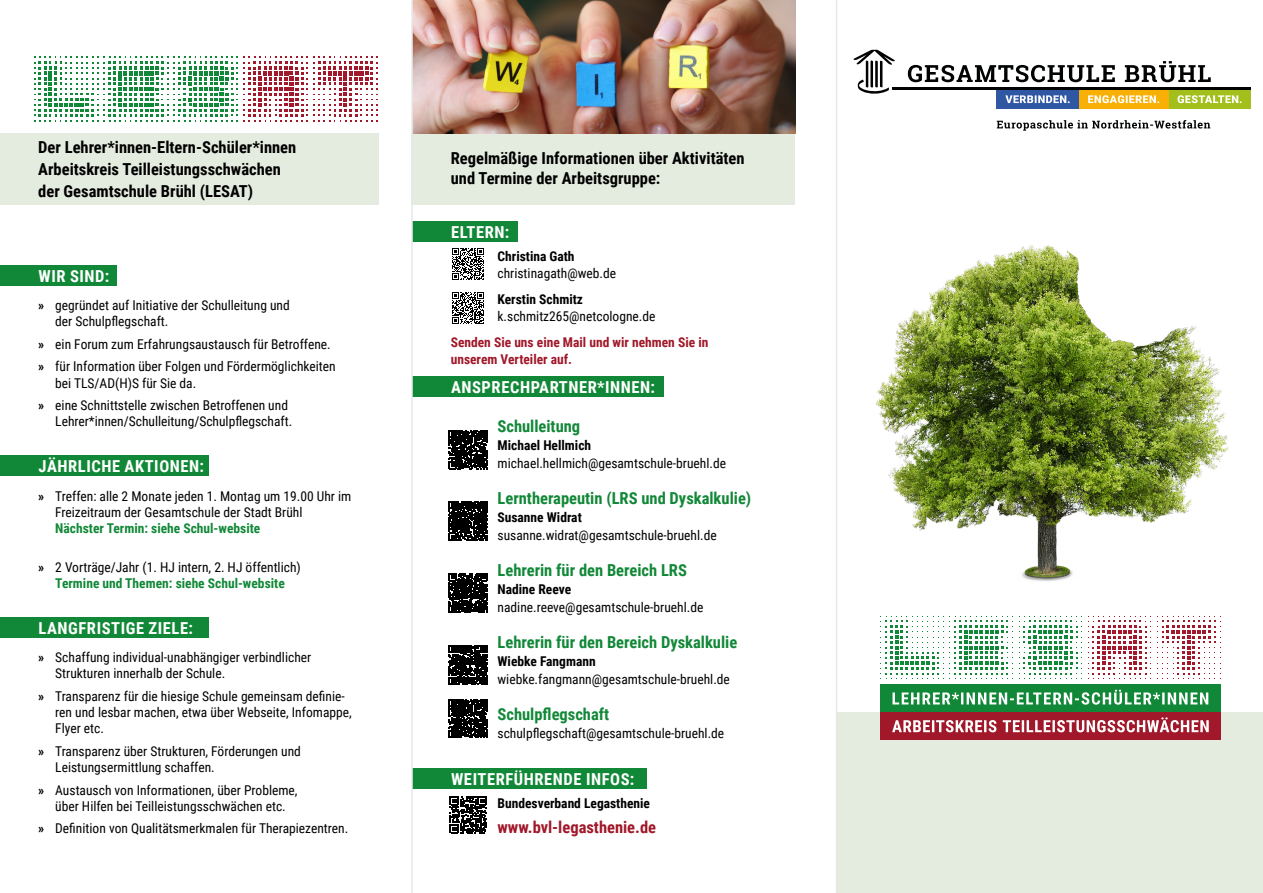
<style>
.page{position:relative;width:1263px;height:893px;background:#fff}
.page>*{position:absolute;margin:0;border:0;box-sizing:border-box;transform-origin:0 0}
.grün_11_pt{font:700 16.5px "Roboto Condensed";color:#118837}
.LESAT_Text{font:700 16.5px "Roboto Condensed";color:#000}
.WIR_SIND{font:700 16.5px "Roboto Condensed";letter-spacing:.035em;color:#fff}
.grün_11_pt-2{font:700 16.5px/19.8px "Roboto Condensed";color:#000}
.LESAT_Text-2{font:700 16.5px "Roboto Condensed";color:#a01829}
.grün_11_pt-3{font:13.5px/16.2px "Roboto Condensed";color:#000}
.LESAT_Text-3{font:13.5px/17.2px "Roboto Condensed";color:#000}
.LESAT_Text-4{font:700 13.5px/17.2px "Roboto Condensed";color:#a01829}
.LESAT_Text-5{font:700 13.5px "Roboto Condensed";color:#000}
.s1{font-weight:700}
.s2{font-weight:700;color:#118837}
</style>
<div class="page">
<div style="left:412px;top:222px;width:105px;height:20px;background:#118837"></div>
<div style="left:412px;top:377px;width:252px;height:20px;background:#118837"></div>
<div style="left:412px;top:768px;width:235px;height:20px;background:#118837"></div>
<div style="left:838px;top:712px;width:425px;height:181px;background:#e4ebdf"></div>
<div style="left:411px;top:133px;width:384px;height:71px;background:#e4ebdf"></div>
<div style="left:0;top:265px;width:116px;height:21px;background:#118837"></div>
<div style="left:0;top:455px;width:208px;height:21px;background:#118837"></div>
<div style="left:0;top:617px;width:208px;height:21px;background:#118837"></div>
<div style="left:0;top:133px;width:378px;height:71px;background:#e4ebdf"></div>
<img style="left:413px;top:0;width:382px;height:133px">
<div style="left:880px;top:684px;width:340px;height:28px;background:#118837"></div>
<svg style="left:908px;top:61px;width:303px;height:21px"></svg>
<hr style="left:893px;top:87px;width:358px;height:3px;background:#010202">
<div style="left:1168px;top:90px;width:83px;height:19px;background:#a2bf1b"></div>
<svg style="left:1177px;top:95px;width:64px;height:8px"></svg>
<div style="left:1079px;top:90px;width:89px;height:19px;background:#f9b004"></div>
<svg style="left:1088px;top:95px;width:71px;height:8px"></svg>
<div style="left:997px;top:90px;width:82px;height:19px;background:#3057a3"></div>
<svg style="left:1005px;top:95px;width:65px;height:8px"></svg>
<svg style="left:853px;top:50px;width:42px;height:44px"></svg>
<svg style="left:997px;top:120px;width:213px;height:11px"></svg>
<div style="left:880px;top:712px;width:340px;height:28px;background:#a01829"></div>
<svg style="left:892px;top:717px;width:317px;height:15px"></svg>
<svg style="left:892px;top:690px;width:316px;height:15px"></svg>
<svg style="left:34px;top:57px;width:64px;height:64px"></svg>
<svg style="left:104px;top:57px;width:64px;height:64px"></svg>
<svg style="left:174px;top:57px;width:204px;height:64px"></svg>
<svg style="left:880px;top:616px;width:202px;height:63px"></svg>
<svg style="left:1088px;top:616px;width:63px;height:63px"></svg>
<svg style="left:1157px;top:616px;width:59px;height:63px"></svg>
<img style="left:875px;top:245px;width:354px;height:336px">
<svg style="left:452px;top:248px;width:32px;height:32px"></svg>
<svg style="left:452px;top:292px;width:32px;height:32px"></svg>
<svg style="left:449px;top:430px;width:39px;height:39px"></svg>
<svg style="left:449px;top:501px;width:39px;height:39px"></svg>
<svg style="left:449px;top:574px;width:39px;height:39px"></svg>
<svg style="left:449px;top:646px;width:39px;height:38px"></svg>
<svg style="left:449px;top:699px;width:39px;height:39px"></svg>
<svg style="left:450px;top:796px;width:37px;height:37px"></svg>
<hr style="left:411px;top:0;width:2px;height:893px;background:#e7e8ec">
<hr style="left:836px;top:0;width:1px;height:893px;background:#e7e8ec">
<p class="LESAT_Text" style="left:38px;top:136px;width:259px">Der Lehrer*innen-Eltern-Schüler*innen</p>
<p class="LESAT_Text" style="left:38px;top:158px;width:244px">Arbeitskreis Teilleistungsschwächen</p>
<p class="LESAT_Text" style="left:38px;top:180px;width:216px">der Gesamtschule Brühl (LESAT)</p>
<p class="WIR_SIND" style="left:39px;top:265px;width:72px">WIR SIND:</p>
<p class="grün_11_pt-3" style="left:55px;top:297px;width:236px;text-indent:-17px"><span class="s1">»</span> gegründet auf Initiative der Schulleitung und der Schulpflegschaft.</p>
<p class="grün_11_pt-3" style="left:38px;top:335px;width:294px"><span class="s1">»</span> ein Forum zum Erfahrungsaustausch für Betroffene.</p>
<p class="grün_11_pt-3" style="left:55px;top:358px;width:282px;text-indent:-17px"><span class="s1">»</span> für Information über Folgen und Fördermöglichkeiten bei TLS/AD(H)S für Sie da.</p>
<p class="grün_11_pt-3" style="left:55px;top:397px;width:239px;text-indent:-17px"><span class="s1">»</span> eine Schnittstelle zwischen Betroffenen und<br>Lehrer*innen/Schulleitung/Schulpflegschaft.</p>
<p class="WIR_SIND" style="left:39px;top:455px;width:167px">JÄHRLICHE AKTIONEN:</p>
<p class="grün_11_pt-3" style="left:55px;top:487px;width:298px;text-indent:-17px"><span class="s1">»</span> Treffen: alle 2 Monate jeden 1. Montag um 19.00 Uhr im<br>Freizeitraum der Gesamtschule der Stadt Brühl<br><span class="s2">Nächster Termin: siehe Schul-website</span></p>
<p class="grün_11_pt-3" style="left:38px;top:558px;width:264px;text-align:center"><span class="s1">»</span> 2 Vorträge/Jahr (1. HJ intern, 2. HJ öffentlich)<br><span class="s2">Termine und Themen: siehe Schul-website</span></p>
<p class="WIR_SIND" style="left:39px;top:616px;width:156px">LANGFRISTIGE ZIELE:</p>
<p class="grün_11_pt-3" style="left:55px;top:649px;width:258px;text-indent:-17px"><span class="s1">»</span> Schaffung individual-unabhängiger verbindlicher<br>Strukturen innerhalb der Schule.</p>
<p class="grün_11_pt-3" style="left:55px;top:687px;width:298px;text-indent:-17px"><span class="s1">»</span> Transparenz für die hiesige Schule gemeinsam definie&shy;ren und lesbar machen, etwa über Webseite, Infomappe,<br>Flyer etc.</p>
<p class="grün_11_pt-3" style="left:55px;top:742px;width:247px;text-indent:-17px"><span class="s1">»</span> Transparenz über Strukturen, Förderungen und<br>Leistungsermittlung schaffen.</p>
<p class="grün_11_pt-3" style="left:38px;top:781px;width:261px;text-align:center"><span class="s1">»</span> Austausch von Informationen, über Probleme, über Hilfen bei Teilleistungsschwächen etc.</p>
<p class="grün_11_pt-3" style="left:38px;top:820px;width:312px"><span class="s1">»</span> Definition von Qualitätsmerkmalen für Therapiezentren.</p>
<p class="grün_11_pt-2" style="left:451px;top:147px;width:295px">Regelmäßige Informationen über Aktivitäten und Termine der Arbeitsgruppe:</p>
<p class="WIR_SIND" style="left:451px;top:221px;width:60px">ELTERN:</p>
<p class="LESAT_Text-3" style="left:497px;top:247px;width:120px"><span class="s1">Christina Gath </span>christinagath@web.de</p>
<p class="LESAT_Text-3" style="left:497px;top:290px;width:159px"><span class="s1">Kerstin Schmitz </span>k.schmitz265@netcologne.de</p>
<p class="LESAT_Text-4" style="left:451px;top:333px;width:259px">Senden Sie uns eine Mail und wir nehmen Sie in unserem Verteiler auf.</p>
<p class="WIR_SIND" style="left:451px;top:375px;width:206px">ANSPRECHPARTNER*INNEN:</p>
<p class="grün_11_pt" style="left:497px;top:415px;width:84px">Schulleitung</p>
<p class="grün_11_pt-3" style="left:497px;top:436px;width:230px;line-height:18px"><span class="s1">Michael Hellmich </span>michael.hellmich@gesamtschule-bruehl.de</p>
<p class="grün_11_pt" style="left:497px;top:487px;width:255px">Lerntherapeutin (LRS und Dyskalkulie)</p>
<p class="grün_11_pt-3" style="left:497px;top:508px;width:221px;line-height:18px"><span class="s1">Susanne Widrat </span>susanne.widrat@gesamtschule-bruehl.de</p>
<p class="grün_11_pt" style="left:497px;top:559px;width:191px">Lehrerin für den Bereich LRS</p>
<p class="grün_11_pt-3" style="left:497px;top:580px;width:207px;line-height:18px"><span class="s1">Nadine Reeve </span>nadine.reeve@gesamtschule-bruehl.de</p>
<p class="grün_11_pt" style="left:497px;top:631px;width:241px">Lehrerin für den Bereich Dyskalkulie</p>
<p class="grün_11_pt-3" style="left:497px;top:652px;width:234px;line-height:18px"><span class="s1">Wiebke Fangmann </span>wiebke.fangmann@gesamtschule-bruehl.de</p>
<p class="grün_11_pt" style="left:497px;top:703px;width:113px">Schulpflegschaft</p>
<p class="grün_11_pt-3" style="left:497px;top:725px;width:228px">schulpflegschaft@gesamtschule-bruehl.de</p>
<p class="WIR_SIND" style="left:451px;top:767px;width:185px">WEITERFÜHRENDE INFOS:</p>
<p class="LESAT_Text-5" style="left:497px;top:793px;width:154px">Bundesverband Legasthenie</p>
<p class="LESAT_Text-2" style="left:497px;top:816px;width:160px">www.bvl-legasthenie.de</p>
</div>
